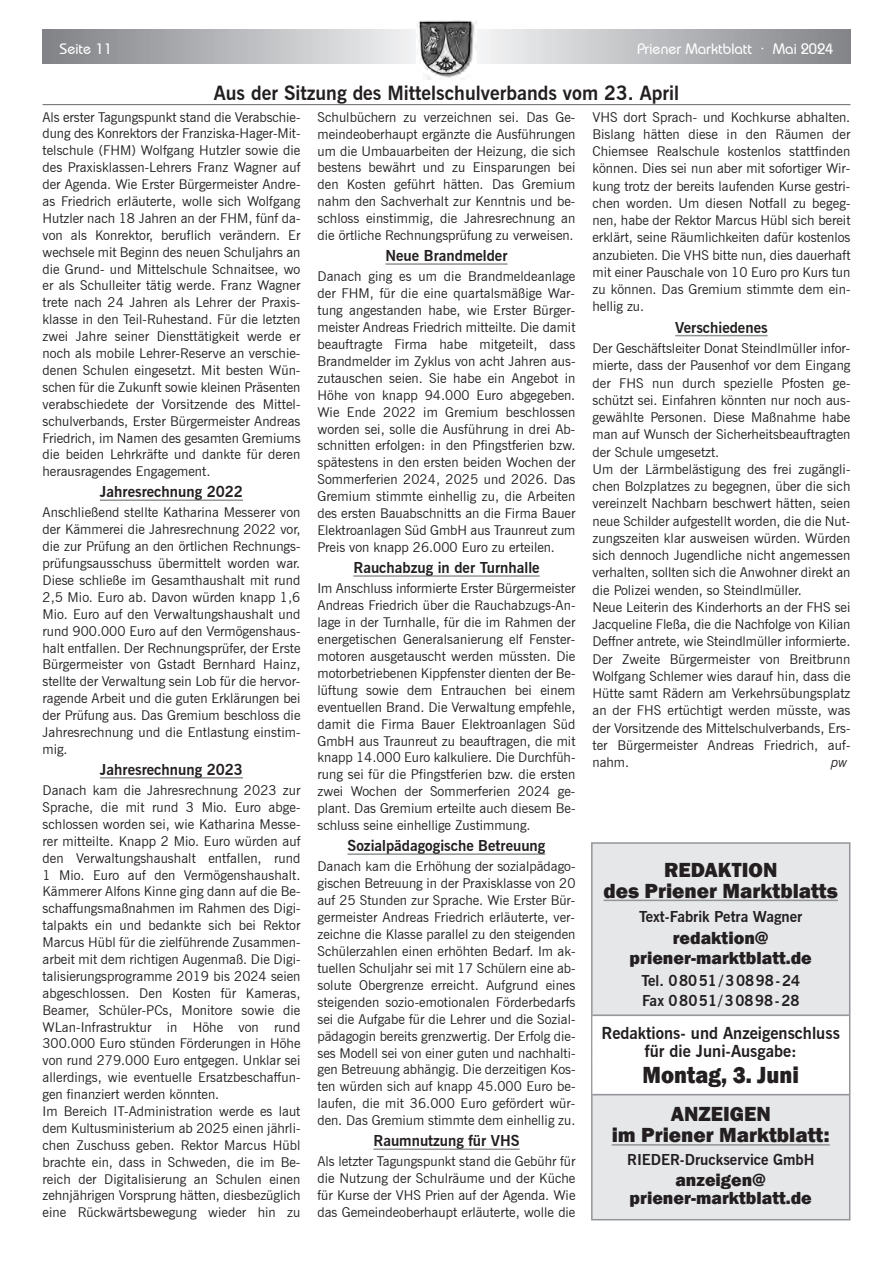
<style>
.page{position:relative;width:893px;height:1263px;background:#fff}
.page>*{position:absolute;margin:0;border:0;box-sizing:border-box;transform-origin:0 0}
.t1{font:800 24px "Franklin Gothic";color:#231f20;scale:.92 1}
.t2{font:800 21px/21px "Franklin Gothic";color:#231f20;text-align:center}
.t3{font:700 19.5px "News Gothic BT";color:#231f20}
.t4{font:800 18px/19.8px "Franklin Gothic";color:#231f20;text-align:center}
.t5{font:700 16.5px/18.3px "News Gothic BT";color:#231f20;text-align:center}
.t6{font:700 15px/19.8px "News Gothic BT";color:#231f20}
.t7{font:500 15px "Bauhaus IT Cby BT";color:#fff}
.t8{font:13.5px/17px "News Gothic BT";color:#231f20;text-align:justify}
.t9{font:italic 13.5px "News Gothic BT";color:#231f20}
</style>
<div class="page">
<svg style="left:43px;top:30px;width:807px;height:34px;background:#b8b9bc"></svg>
<img style="left:417px;top:20px;width:59px;height:60px">
<hr style="left:100px;top:499px;width:143px;height:2px;background:#939598">
<hr style="left:100px;top:777px;width:143px;height:2px;background:#939598">
<hr style="left:385px;top:263px;width:122px;height:2px;background:#939598">
<hr style="left:353px;top:575px;width:187px;height:2px;background:#939598">
<hr style="left:348px;top:853px;width:197px;height:2px;background:#939598">
<hr style="left:373px;top:1148px;width:147px;height:2px;background:#939598">
<hr style="left:675px;top:335px;width:93px;height:1px;background:#939598">
<hr style="left:43px;top:104px;width:807px;height:1px;background:#6c6d70">
<div style="left:593px;top:844px;width:256px;height:375px;background:#e6e7e9"></div>
<div style="left:591px;top:842px;width:259px;height:378px;border:2px solid #939598"></div>
<hr style="left:604px;top:900px;width:234px;height:1px;background:#939598">
<hr style="left:593px;top:1014px;width:256px;height:2px;background:#939598">
<div style="left:593px;top:1016px;width:256px;height:27px;background:#fff"></div>
<div style="left:593px;top:1042px;width:256px;height:20px;background:#fff"></div>
<div style="left:593px;top:1060px;width:256px;height:33px;background:#fff"></div>
<hr style="left:593px;top:1094px;width:256px;height:1px;background:#939598">
<hr style="left:612px;top:1144px;width:218px;height:1px;background:#939598">
<p class="t7" style="left:60px;top:39px;width:54px">Seite 11</p>
<p class="t7" style="left:637px;top:39px;width:198px">Priener Marktblatt · Mai 2024</p>
<h3 class="t3" style="left:214px;top:81px;width:467px">Aus der Sitzung des Mittelschulverbands vom 23. April</h3>
<p class="t8" style="left:43px;top:108px;width:260px">Als erster Tagungspunkt stand die Verabschie&shy;dung des Konrektors der Franziska-Hager-Mit&shy;telschule (FHM) Wolfgang Hutzler sowie die des Praxisklassen-Lehrers Franz Wagner auf der Agenda. Wie Erster Bürgermeister Andre&shy;as Friedrich erläuterte, wolle sich Wolfgang Hutzler nach 18 Jahren an der FHM, fünf da&shy;von als Konrektor, beruflich verändern. Er wechsele mit Beginn des neuen Schuljahrs an die Grund- und Mittelschule Schnaitsee, wo er als Schulleiter tätig werde. Franz Wagner trete nach 24 Jahren als Lehrer der Praxis&shy;klasse in den Teil-Ruhestand. Für die letzten zwei Jahre seiner Diensttätigkeit werde er noch als mobile Lehrer-Reserve an verschie&shy;denen Schulen eingesetzt. Mit besten Wün&shy;schen für die Zukunft sowie kleinen Präsenten verabschiedete der Vorsitzende des Mittel&shy;schulverbands, Erster Bürgermeister Andreas Friedrich, im Namen des gesamten Gremiums die beiden Lehrkräfte und dankte für deren herausragendes Engagement.</p>
<p class="t6" style="left:100px;top:482px;width:145px">Jahresrechnung 2022</p>
<p class="t8" style="left:43px;top:504px;width:259px">Anschließend stellte Katharina Messerer von der Kämmerei die Jahresrechnung 2022 vor, die zur Prüfung an den örtlichen Rechnungs&shy;prüfungsausschuss übermittelt worden war.<br>Diese schließe im Gesamthaushalt mit rund 2,5 Mio. Euro ab. Davon würden knapp 1,6<br>Mio. Euro auf den Verwaltungshaushalt und rund 900.000 Euro auf den Vermögenshaus&shy;halt entfallen. Der Rechnungsprüfer, der Erste Bürgermeister von Gstadt Bernhard Hainz, stellte der Verwaltung sein Lob für die hervor&shy;ragende Arbeit und die guten Erklärungen bei der Prüfung aus. Das Gremium beschloss die Jahresrechnung und die Entlastung einstim&shy;mig.</p>
<p class="t6" style="left:100px;top:760px;width:145px">Jahresrechnung 2023</p>
<p class="t8" style="left:43px;top:782px;width:259px;text-align:left">Danach kam die Jahresrechnung 2023 zur Sprache, die mit rund 3 Mio. Euro abge&shy;schlossen worden sei, wie Katharina Messe&shy;rer mitteilte. Knapp 2 Mio. Euro würden auf den Verwaltungshaushalt entfallen, rund 1 Mio. Euro auf den Vermögenshaushalt.<br>Kämmerer Alfons Kinne ging dann auf die Be&shy;schaffungsmaßnahmen im Rahmen des Digi&shy;talpakts ein und bedankte sich bei Rektor Marcus Hübl für die zielführende Zusammen&shy;arbeit mit dem richtigen Augenmaß. Die Digi&shy;talisierungsprogramme 2019 bis 2024 seien abgeschlossen. Den Kosten für Kameras, Beamer, Schüler-PCs, Monitore sowie die WLan-Infrastruktur in Höhe von rund 300.000 Euro stünden Förderungen in Höhe von rund 279.000 Euro entgegen. Unklar sei allerdings, wie eventuelle Ersatzbeschaffun&shy;gen finanziert werden könnten.<br>Im Bereich IT-Administration werde es laut dem Kultusministerium ab 2025 einen jährli&shy;chen Zuschuss geben. Rektor Marcus Hübl brachte ein, dass in Schweden, die im Be&shy;reich der Digitalisierung an Schulen einen zehnjährigen Vorsprung hätten, diesbezüglich eine Rückwärtsbewegung wieder hin zu</p>
<p class="t8" style="left:317px;top:108px;width:259px">Schulbüchern zu verzeichnen sei. Das Ge&shy;meindeoberhaupt ergänzte die Ausführungen um die Umbauarbeiten der Heizung, die sich bestens bewährt und zu Einsparungen bei den Kosten geführt hätten. Das Gremium nahm den Sachverhalt zur Kenntnis und be&shy;schloss einstimmig, die Jahresrechnung an die örtliche Rechnungsprüfung zu verweisen.</p>
<p class="t6" style="left:385px;top:246px;width:124px">Neue Brandmelder</p>
<p class="t8" style="left:317px;top:268px;width:259px">Danach ging es um die Brandmeldeanlage der FHM, für die eine quartalsmäßige War&shy;tung angestanden habe, wie Erster Bürger&shy;meister Andreas Friedrich mitteilte. Die damit beauftragte Firma habe mitgeteilt, dass Brandmelder im Zyklus von acht Jahren aus&shy;zutauschen seien. Sie habe ein Angebot in Höhe von knapp 94.000 Euro abgegeben.<br>Wie Ende 2022 im Gremium beschlossen worden sei, solle die Ausführung in drei Ab&shy;schnitten erfolgen: in den Pfingstferien bzw. spätestens in den ersten beiden Wochen der Sommerferien 2024, 2025 und 2026. Das Gremium stimmte einhellig zu, die Arbeiten des ersten Bauabschnitts an die Firma Bauer Elektroanlagen Süd GmbH aus Traunreut zum Preis von knapp 26.000 Euro zu erteilen.</p>
<p class="t6" style="left:353px;top:558px;width:188px">Rauchabzug in der Turnhalle</p>
<p class="t8" style="left:317px;top:580px;width:259px">Im Anschluss informierte Erster Bürgermeister Andreas Friedrich über die Rauchabzugs-An&shy;lage in der Turnhalle, für die im Rahmen der energetischen Generalsanierung elf Fenster&shy;motoren ausgetauscht werden müssten. Die motorbetriebenen Kippfenster dienten der Be&shy;lüftung sowie dem Entrauchen bei einem eventuellen Brand. Die Verwaltung empfehle, damit die Firma Bauer Elektroanlagen Süd GmbH aus Traunreut zu beauftragen, die mit knapp 14.000 Euro kalkuliere. Die Durchfüh&shy;rung sei für die Pfingstferien bzw. die ersten zwei Wochen der Sommerferien 2024 ge&shy;plant. Das Gremium erteilte auch diesem Be&shy;schluss seine einhellige Zustimmung.</p>
<p class="t6" style="left:348px;top:836px;width:199px">Sozialpädagogische Betreuung</p>
<p class="t8" style="left:317px;top:858px;width:259px">Danach kam die Erhöhung der sozialpädago&shy;gischen Betreuung in der Praxisklasse von 20 auf 25 Stunden zur Sprache. Wie Erster Bür&shy;germeister Andreas Friedrich erläuterte, ver&shy;zeichne die Klasse parallel zu den steigenden Schülerzahlen einen erhöhten Bedarf. Im ak&shy;tuellen Schuljahr sei mit 17 Schülern eine ab&shy;solute Obergrenze erreicht. Aufgrund eines steigenden sozio-emotionalen Förderbedarfs sei die Aufgabe für die Lehrer und die Sozial&shy;pädagogin bereits grenzwertig. Der Erfolg die&shy;ses Modell sei von einer guten und nachhalti&shy;gen Betreuung abhängig. Die derzeitigen Kos&shy;ten würden sich auf knapp 45.000 Euro be&shy;laufen, die mit 36.000 Euro gefördert wür&shy;den. Das Gremium stimmte dem einhellig zu.</p>
<p class="t6" style="left:373px;top:1131px;width:148px">Raumnutzung für VHS</p>
<p class="t8" style="left:317px;top:1153px;width:259px">Als letzter Tagungspunkt stand die Gebühr für die Nutzung der Schulräume und der Küche für Kurse der VHS Prien auf der Agenda. Wie das Gemeindeoberhaupt erläuterte, wolle die</p>
<p class="t8" style="left:592px;top:108px;width:260px">VHS dort Sprach- und Kochkurse abhalten.<br>Bislang hätten diese in den Räumen der Chiemsee Realschule kostenlos stattfinden können. Dies sei nun aber mit sofortiger Wir&shy;kung trotz der bereits laufenden Kurse gestri&shy;chen worden. Um diesen Notfall zu begeg&shy;nen, habe der Rektor Marcus Hübl sich bereit erklärt, seine Räumlichkeiten dafür kostenlos anzubieten. Die VHS bitte nun, dies dauerhaft mit einer Pauschale von 10 Euro pro Kurs tun zu können. Das Gremium stimmte dem ein&shy;hellig zu.</p>
<p class="t6" style="left:675px;top:317px;width:94px">Verschiedenes</p>
<p class="t8" style="left:592px;top:340px;width:260px;text-align:left">Der Geschäftsleiter Donat Steindlmüller infor&shy;mierte, dass der Pausenhof vor dem Eingang der FHS nun durch spezielle Pfosten ge&shy;schützt sei. Einfahren könnten nur noch aus&shy;gewählte Personen. Diese Maßnahme habe man auf Wunsch der Sicherheitsbeauftragten der Schule umgesetzt.<br>Um der Lärmbelästigung des frei zugängli&shy;chen Bolzplatzes zu begegnen, über die sich vereinzelt Nachbarn beschwert hätten, seien neue Schilder aufgestellt worden, die die Nut&shy;zungszeiten klar ausweisen würden. Würden sich dennoch Jugendliche nicht angemessen verhalten, sollten sich die Anwohner direkt an die Polizei wenden, so Steindlmüller.<br>Neue Leiterin des Kinderhorts an der FHS sei Jacqueline Fleßa, die die Nachfolge von Kilian Deffner antrete, wie Steindlmüller informierte.<br>Der Zweite Bürgermeister von Breitbrunn Wolfgang Schlemer wies darauf hin, dass die Hütte samt Rädern am Verkehrsübungsplatz an der FHS ertüchtigt werden müsste, was der Vorsitzende des Mittelschulverbands, Ers&shy;ter Bürgermeister Andreas Friedrich, auf&shy;nahm.</p>
<p class="t9" style="left:831px;top:754px;width:18px">pw</p>
<h2 class="t2" style="left:604px;top:859px;width:236px">REDAKTION<br>des Priener Marktblatts</h2>
<p class="t6" style="left:639px;top:907px;width:165px">Text-Fabrik Petra Wagner</p>
<h3 class="t4" style="left:630px;top:928px;width:184px">redaktion@ priener-marktblatt.de</h3>
<p class="t6" style="left:641px;top:971px;width:160px">Tel. 08051/30898-24<br>Fax 08051/30898-28</p>
<p class="t5" style="left:602px;top:1024px;width:240px">Redaktions- und Anzeigenschluss für die Juni-Ausgabe:</p>
<h1 class="t1" style="left:643px;top:1061px;width:171px">Montag, 3. Juni</h1>
<h2 class="t2" style="left:612px;top:1103px;width:219px">ANZEIGEN<br>im Priener Marktblatt:</h2>
<p class="t6" style="left:627px;top:1150px;width:189px">RIEDER-Druckservice GmbH</p>
<h3 class="t4" style="left:630px;top:1170px;width:184px;line-height:18.5px">anzeigen@ priener-marktblatt.de</h3>
</div>
